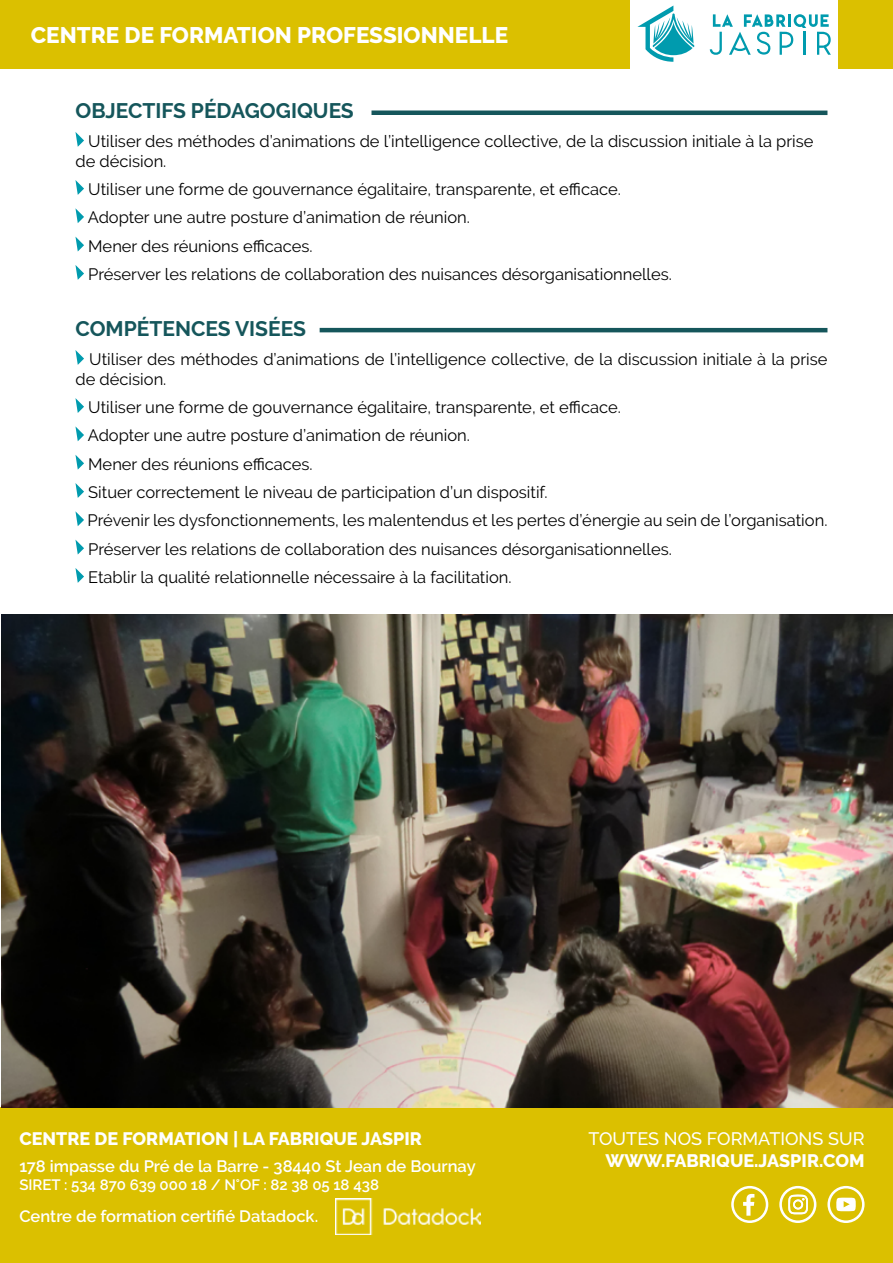
<style>
.page{position:relative;width:893px;height:1263px;background:#fff}
.page>*{position:absolute;margin:0;border:0;box-sizing:border-box;transform-origin:0 0}
.t1{font:800 22.5px "Raleway";color:#fff}
.Liste_avec_puce{font:700 21px "Raleway";color:#15565b}
.Paragraphe_normal{font:800 18px "Raleway";color:#fff}
.Titres__Prérequis__O{font:800 18px "Raleway";color:#fff}
.Paragraphe_normal-2{font:500 18px "Raleway";color:#fff}
.Liste_avec_puce-2{font:16.5px/19.8px "Raleway";color:#000}
.Paragraphe_normal-3{font:600 16.5px "Raleway";color:#fff}
.Paragraphe_normal-4{font:600 15px "Raleway";color:#fff}
</style>
<div class="page">
<div style="left:0;top:1108px;width:893px;height:155px;background:#dbc000"></div>
<svg style="left:731px;top:1186px;width:37px;height:37px"></svg>
<svg style="left:779px;top:1186px;width:37px;height:37px"></svg>
<svg style="left:827px;top:1186px;width:37px;height:37px"></svg>
<svg style="left:75px;top:132px;width:9px;height:15px"></svg>
<svg style="left:75px;top:180px;width:9px;height:15px"></svg>
<svg style="left:75px;top:208px;width:9px;height:15px"></svg>
<svg style="left:75px;top:237px;width:9px;height:14px"></svg>
<svg style="left:75px;top:265px;width:9px;height:15px"></svg>
<svg style="left:75px;top:350px;width:9px;height:15px"></svg>
<svg style="left:75px;top:398px;width:9px;height:15px"></svg>
<svg style="left:75px;top:426px;width:9px;height:15px"></svg>
<svg style="left:75px;top:455px;width:9px;height:15px"></svg>
<svg style="left:75px;top:483px;width:9px;height:15px"></svg>
<svg style="left:75px;top:511px;width:9px;height:15px"></svg>
<svg style="left:75px;top:540px;width:9px;height:14px"></svg>
<svg style="left:75px;top:568px;width:9px;height:15px"></svg>
<img style="left:336px;top:1198px;width:144px;height:36px">
<div style="left:0;top:0;width:629px;height:68px;background:#dbc000"></div>
<div style="left:839px;top:0;width:54px;height:68px;background:#dbc000"></div>
<svg style="left:637px;top:6px;width:57px;height:56px"></svg>
<svg style="left:710px;top:14px;width:121px;height:41px"></svg>
<hr style="left:320px;top:328px;width:507px;height:4px;background:#15565b">
<img style="left:1px;top:614px;width:892px;height:494px">
<div style="left:371px;top:110px;width:456px;height:5px;background:#15565b"></div>
<p class="t1" style="left:31px;top:22px;width:479px">CENTRE DE FORMATION PROFESSIONNELLE</p>
<p class="Liste_avec_puce" style="left:75px;top:99px;width:280px">OBJECTIFS PÉDAGOGIQUES</p>
<p class="Liste_avec_puce-2" style="left:75px;top:131px;width:740px;text-indent:13px">Utiliser des méthodes d’animations de l’intelligence collective, de la discussion initiale à la prise de décision.</p>
<p class="Liste_avec_puce-2" style="left:88px;top:179px;width:534px">Utiliser une forme de gouvernance égalitaire, transparente, et efficace.</p>
<p class="Liste_avec_puce-2" style="left:88px;top:207px;width:384px">Adopter une autre posture d’animation de réunion.</p>
<p class="Liste_avec_puce-2" style="left:88px;top:236px;width:226px">Mener des réunions efficaces.</p>
<p class="Liste_avec_puce-2" style="left:88px;top:264px;width:585px">Préserver les relations de collaboration des nuisances désorganisationnelles.</p>
<p class="Liste_avec_puce" style="left:75px;top:317px;width:232px">COMPÉTENCES VISÉES</p>
<p class="Liste_avec_puce-2" style="left:75px;top:349px;width:753px;text-indent:14px">Utiliser des méthodes d’animations de l’intelligence collective, de la discussion initiale à la prise de décision.</p>
<p class="Liste_avec_puce-2" style="left:88px;top:397px;width:534px">Utiliser une forme de gouvernance égalitaire, transparente, et efficace.</p>
<p class="Liste_avec_puce-2" style="left:88px;top:425px;width:384px">Adopter une autre posture d’animation de réunion.</p>
<p class="Liste_avec_puce-2" style="left:88px;top:454px;width:226px">Mener des réunions efficaces.</p>
<p class="Liste_avec_puce-2" style="left:88px;top:482px;width:461px">Situer correctement le niveau de participation d’un dispositif.</p>
<p class="Liste_avec_puce-2" style="left:88px;top:510px;width:741px">Prévenir les dysfonctionnements, les malentendus et les pertes d’énergie au sein de l’organisation.</p>
<p class="Liste_avec_puce-2" style="left:88px;top:539px;width:585px">Préserver les relations de collaboration des nuisances désorganisationnelles.</p>
<p class="Liste_avec_puce-2" style="left:88px;top:567px;width:425px">Etablir la qualité relationnelle nécessaire à la facilitation.</p>
<p class="Paragraphe_normal" style="left:19px;top:1129px;width:404px">CENTRE DE FORMATION | LA FABRIQUE JASPIR</p>
<p class="Paragraphe_normal-3" style="left:19px;top:1157px;width:458px">178 impasse du Pré de la Barre - 38440 St Jean de Bournay</p>
<p class="Paragraphe_normal-4" style="left:19px;top:1176px;width:361px">SIRET : 534 870 639 000 18 / N°OF : 82 38 05 18 438</p>
<p class="Paragraphe_normal-3" style="left:19px;top:1207px;width:300px">Centre de formation certifié Datadock.</p>
<p class="Paragraphe_normal-2" style="left:588px;top:1129px;width:278px">TOUTES NOS FORMATIONS SUR</p>
<p class="Titres__Prérequis__O" style="left:605px;top:1150px;width:261px">WWW.FABRIQUE.JASPIR.COM</p>
</div>
